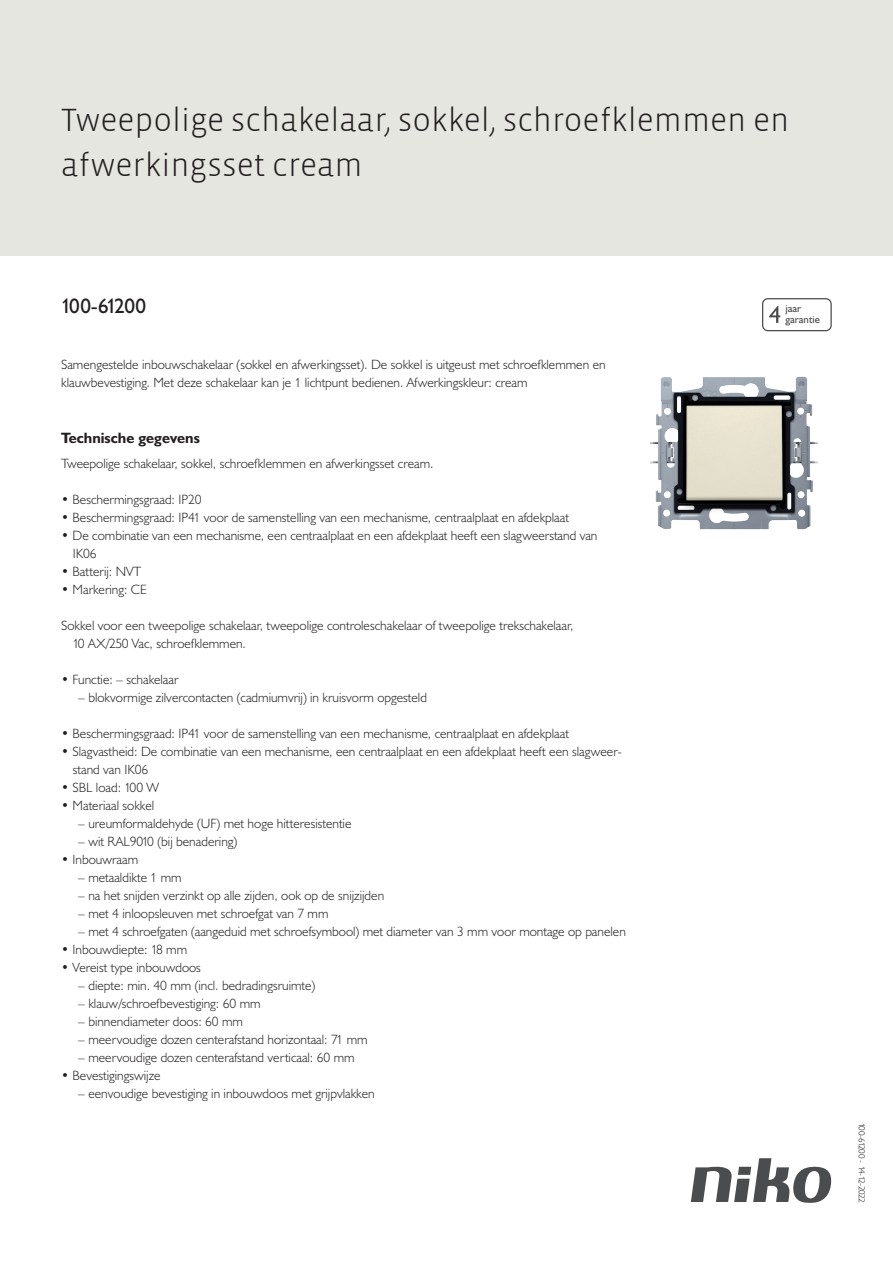
<style>
.page{position:relative;width:893px;height:1263px;background:#fff}
.page>*{position:absolute;margin:0;border:0;box-sizing:border-box;transform-origin:0 0}
.Title_datasheets{font:300 33px/45px "Vista Sans";color:#231f20}
.Article_number{font:21px "Humanist 521 BT";letter-spacing:-.055em;color:#231f20}
.Titles_parts{font:700 15px "Humanist 521 BT";color:#231f20}
.USP_Bullets{font:300 13.5px/18px "Humanist 521 BT";color:#231f20}
.USP_Bullets_level_2{font:300 13.5px "Humanist 521 BT";color:#231f20}
.Platte_tekst_CAB{font:300 13.5px/18px "Humanist 521 BT";color:#231f20}
.t1{font:10.8px/10.8px "Humanist 521 BT";color:#4b4c4d}
.Revision{font:300 9px "Humanist 521 BT";letter-spacing:-.05em;color:#231f20}
</style>
<div class="page">
<svg style="left:691px;top:1158px;width:141px;height:45px"></svg>
<div style="left:0;top:0;width:893px;height:255px;background:#e6e6e0"></div>
<svg style="left:762px;top:298px;width:70px;height:33px"></svg>
<img style="left:650px;top:376px;width:168px;height:154px">
<p class="Title_datasheets" style="left:61px;top:98px;width:730px">Tweepolige schakelaar, sokkel, schroefklemmen en afwerkingsset cream</p>
<p class="Article_number" style="left:61px;top:293px;width:86px">100-61200</p>
<p class="t1" style="left:785px;top:303px;width:36px">jaar garantie</p>
<p class="Platte_tekst_CAB" style="left:61px;top:355px;width:546px">Samengestelde inbouwschakelaar (sokkel en afwerkingsset). De sokkel is uitgeust met schroefklemmen en klauwbevestiging. Met deze schakelaar kan je 1 lichtpunt bedienen. Afwerkingskleur: cream</p>
<p class="Titles_parts" style="left:61px;top:429px;width:140px">Technische gegevens</p>
<p class="Platte_tekst_CAB" style="left:61px;top:454px;width:374px">Tweepolige schakelaar, sokkel, schroefklemmen en afwerkingsset cream.</p>
<p class="USP_Bullets" style="left:61px;top:490px;width:142px">• Beschermingsgraad: IP20</p>
<p class="USP_Bullets" style="left:61px;top:508px;width:509px">• Beschermingsgraad: IP41 voor de samenstelling van een mechanisme, centraalplaat en afdekplaat</p>
<p class="USP_Bullets" style="left:73px;top:526px;width:526px;text-indent:-12px">• De combinatie van een mechanisme, een centraalplaat en een afdekplaat heeft een slagweerstand van<br>IK06</p>
<p class="USP_Bullets" style="left:61px;top:562px;width:82px">• Batterij: NVT</p>
<p class="USP_Bullets" style="left:61px;top:580px;width:87px">• Markering: CE</p>
<p class="USP_Bullets" style="left:73px;top:616px;width:502px;text-indent:-12px">Sokkel voor een tweepolige schakelaar, tweepolige controleschakelaar of tweepolige trekschakelaar,<br>10 AX/250 Vac, schroefklemmen.</p>
<p class="USP_Bullets" style="left:61px;top:670px;width:119px">• Functie: – schakelaar</p>
<p class="USP_Bullets_level_2" style="left:78px;top:689px;width:350px">– blokvormige zilvercontacten (cadmiumvrij) in kruisvorm opgesteld</p>
<p class="USP_Bullets" style="left:61px;top:724px;width:509px">• Beschermingsgraad: IP41 voor de samenstelling van een mechanisme, centraalplaat en afdekplaat</p>
<p class="USP_Bullets" style="left:73px;top:742px;width:550px;text-indent:-12px">• Slagvastheid: De combinatie van een mechanisme, een centraalplaat en een afdekplaat heeft een slagweer&shy;stand van IK06</p>
<p class="USP_Bullets" style="left:61px;top:778px;width:99px">• SBL load: 100 W</p>
<p class="USP_Bullets" style="left:61px;top:796px;width:95px">• Materiaal sokkel</p>
<p class="USP_Bullets_level_2" style="left:78px;top:815px;width:275px">– ureumformaldehyde (UF) met hoge hitteresistentie</p>
<p class="USP_Bullets_level_2" style="left:78px;top:833px;width:161px">– wit RAL9010 (bij benadering)</p>
<p class="USP_Bullets" style="left:61px;top:850px;width:78px">• Inbouwraam</p>
<p class="USP_Bullets_level_2" style="left:78px;top:869px;width:105px">– metaaldikte 1 mm</p>
<p class="USP_Bullets_level_2" style="left:78px;top:887px;width:307px">– na het snijden verzinkt op alle zijden, ook op de snijzijden</p>
<p class="USP_Bullets_level_2" style="left:78px;top:905px;width:252px">– met 4 inloopsleuven met schroefgat van 7 mm</p>
<p class="USP_Bullets_level_2" style="left:78px;top:923px;width:549px">– met 4 schroefgaten (aangeduid met schroefsymbool) met diameter van 3 mm voor montage op panelen</p>
<p class="USP_Bullets" style="left:61px;top:940px;width:127px">• Inbouwdiepte: 18 mm</p>
<p class="USP_Bullets" style="left:61px;top:958px;width:141px">• Vereist type inbouwdoos</p>
<p class="USP_Bullets_level_2" style="left:78px;top:977px;width:239px">– diepte: min. 40 mm (incl. bedradingsruimte)</p>
<p class="USP_Bullets_level_2" style="left:78px;top:995px;width:184px">– klauw/schroefbevestiging: 60 mm</p>
<p class="USP_Bullets_level_2" style="left:78px;top:1013px;width:166px">– binnendiameter doos: 60 mm</p>
<p class="USP_Bullets_level_2" style="left:78px;top:1031px;width:291px">– meervoudige dozen centerafstand horizontaal: 71 mm</p>
<p class="USP_Bullets_level_2" style="left:78px;top:1049px;width:278px">– meervoudige dozen centerafstand verticaal: 60 mm</p>
<p class="USP_Bullets" style="left:61px;top:1066px;width:101px">• Bevestigingswijze</p>
<p class="USP_Bullets_level_2" style="left:78px;top:1085px;width:298px">– eenvoudige bevestiging in inbouwdoos met grijpvlakken</p>
<p class="Revision" style="left:868px;top:1123px;width:81px;rotate:90deg">100-61200 - 14-12-2022</p>
</div>
